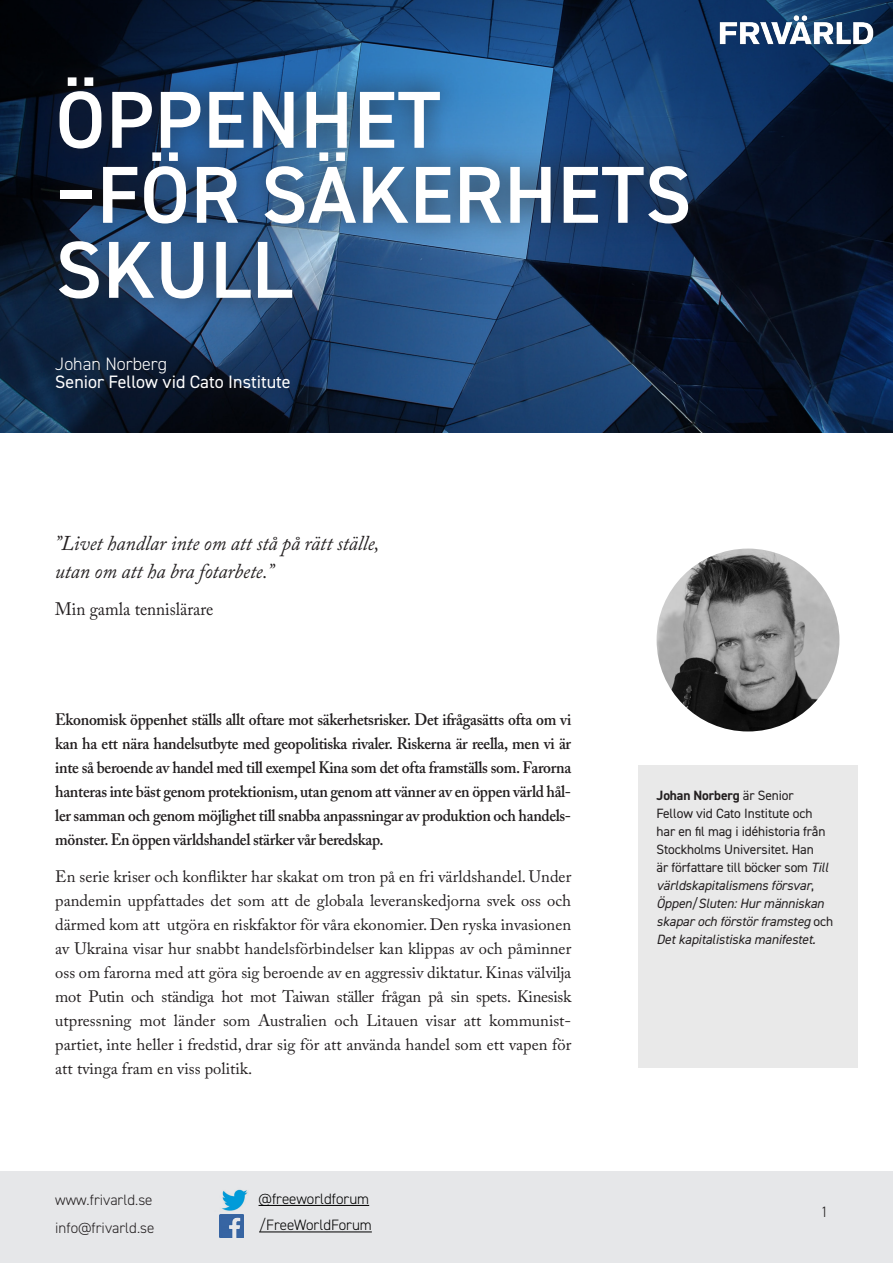
<style>
.page{position:relative;width:893px;height:1263px;background:#fff}
.page>*{position:absolute;margin:0;border:0;box-sizing:border-box;transform-origin:0 0}
.Författarbio__första_sidan{font:600 81px/75px "DIN2014";letter-spacing:.01em;color:#fff}
.Brödtext{font:italic 21px "Adobe Caslon Pro";color:#231f20;scale:.94 1}
.Författarbio__första_sidan-2{font:300 18px "DIN2014";color:#fff}
.Författarbio__första_sidan-3{font:18px "DIN2014";color:#fff}
.Brödtext-2{font:18px "Adobe Caslon Pro";color:#231f20;scale:.94 1}
.Brödtext-3{font:16.5px/24px "Adobe Caslon Pro";color:#231f20;text-align:justify}
.Brödtext-4{font:600 16.5px/24px "Adobe Caslon Pro";letter-spacing:-.02em;color:#231f20;text-align:justify;scale:.94 1}
.t1{font:300 15px/28.2px "DIN2014";color:#231f20}
.t2{font:300 15px/26.5px "DIN2014";color:#000}
.Författarbio__första_sidan-4{font:13.5px/18px "DIN2014";letter-spacing:-.01em;color:#231f20}
.s1{font-weight:700}
.s2{font-style:italic}
</style>
<div class="page">
<div style="left:0;top:1172px;width:893px;height:91px;background:#e6e7e9"></div>
<hr style="left:259px;top:1205px;width:110px;height:1px;background:#000">
<hr style="left:259px;top:1231px;width:113px;height:1px;background:#000">
<img style="left:222px;top:1189px;width:26px;height:22px">
<img style="left:220px;top:1214px;width:23px;height:24px">
<svg style="left:0;top:0;width:893px;height:433px;background:#0b1f3c"></svg>
<img style="left:719px;top:15px;width:156px;height:33px">
<div style="left:34px;top:54px;width:677px;height:357px;background:#231f20;opacity:.75"></div>
<div style="left:638px;top:765px;width:220px;height:303px;background:#e9e9e9"></div>
<img style="left:657px;top:549px;width:182px;height:182px;border-radius:91px">
<p class="Författarbio__första_sidan" style="left:55px;top:81px;width:638px">ÖPPENHET<br>–FÖR SÄKERHETS<br>SKULL</p>
<p class="Författarbio__första_sidan-2" style="left:57px;top:84px;width:230px">Öppenhet – för säkerhets skull</p>
<p class="Författarbio__första_sidan-2" style="left:55px;top:353px;width:113px">Johan Norberg</p>
<p class="Författarbio__första_sidan-3" style="left:55px;top:370px;width:237px">Senior Fellow vid Cato Institute</p>
<p class="Brödtext" style="left:55px;top:530px;width:346px">”Livet handlar inte om att stå på rätt ställe,</p>
<p class="Brödtext" style="left:55px;top:558px;width:234px">utan om att ha bra fotarbete.”</p>
<p class="Brödtext-2" style="left:55px;top:598px;width:170px">Min gamla tennislärare</p>
<p class="Brödtext-4" style="left:55px;top:707px;width:550px">Ekonomisk öppenhet ställs allt oftare mot säkerhetsrisker. Det ifrågasätts ofta om vi kan ha ett nära handelsutbyte med geopolitiska rivaler. Riskerna är reella, men vi är inte så beroende av handel med till exempel Kina som det ofta framställs som. Farorna hanteras inte bäst genom protektionism, utan genom att vänner av en öppen värld hål&shy;ler samman och genom möjlighet till snabba anpassningar av produktion och handels&shy;mönster. En öppen världshandel stärker vår beredskap.</p>
<p class="Brödtext-3" style="left:55px;top:864px;width:517px">En serie kriser och konflikter har skakat om tron på en fri världshandel. Under pandemin uppfattades det som att de globala leveranskedjorna svek oss och därmed kom att utgöra en riskfaktor för våra ekonomier. Den ryska invasionen av Ukraina visar hur snabbt handelsförbindelser kan klippas av och påminner oss om farorna med att göra sig beroende av en aggressiv diktatur. Kinas välvilja mot Putin och ständiga hot mot Taiwan ställer frågan på sin spets. Kinesisk utpressning mot länder som Australien och Litauen visar att kommunist&shy;partiet, inte heller i fredstid, drar sig för att använda handel som ett vapen för att tvinga fram en viss politik.</p>
<p class="t1" style="left:55px;top:1185px;width:101px">www.frivarld.se info@frivarld.se</p>
<p class="t2" style="left:259px;top:1185px;width:115px">@freeworldforum /FreeWorldForum</p>
<p class="Författarbio__första_sidan-4" style="left:657px;top:786px;width:178px"><span class="s1">Johan Norberg</span> är Senior<br>Fellow vid Cato Institute och har en fil mag i idéhistoria från<br>Stockholms Universitet. Han<br>är författare till böcker som <span class="s2">Till världskapitalismens försvar</span>,<br><span class="s2">Öppen/Sluten: Hur människan skapar och förstör framsteg</span> och<br><span class="s2">Det kapitalistiska manifestet.</span></p>
<p class="t1" style="left:821px;top:1198px;width:9px">1</p>
</div>
